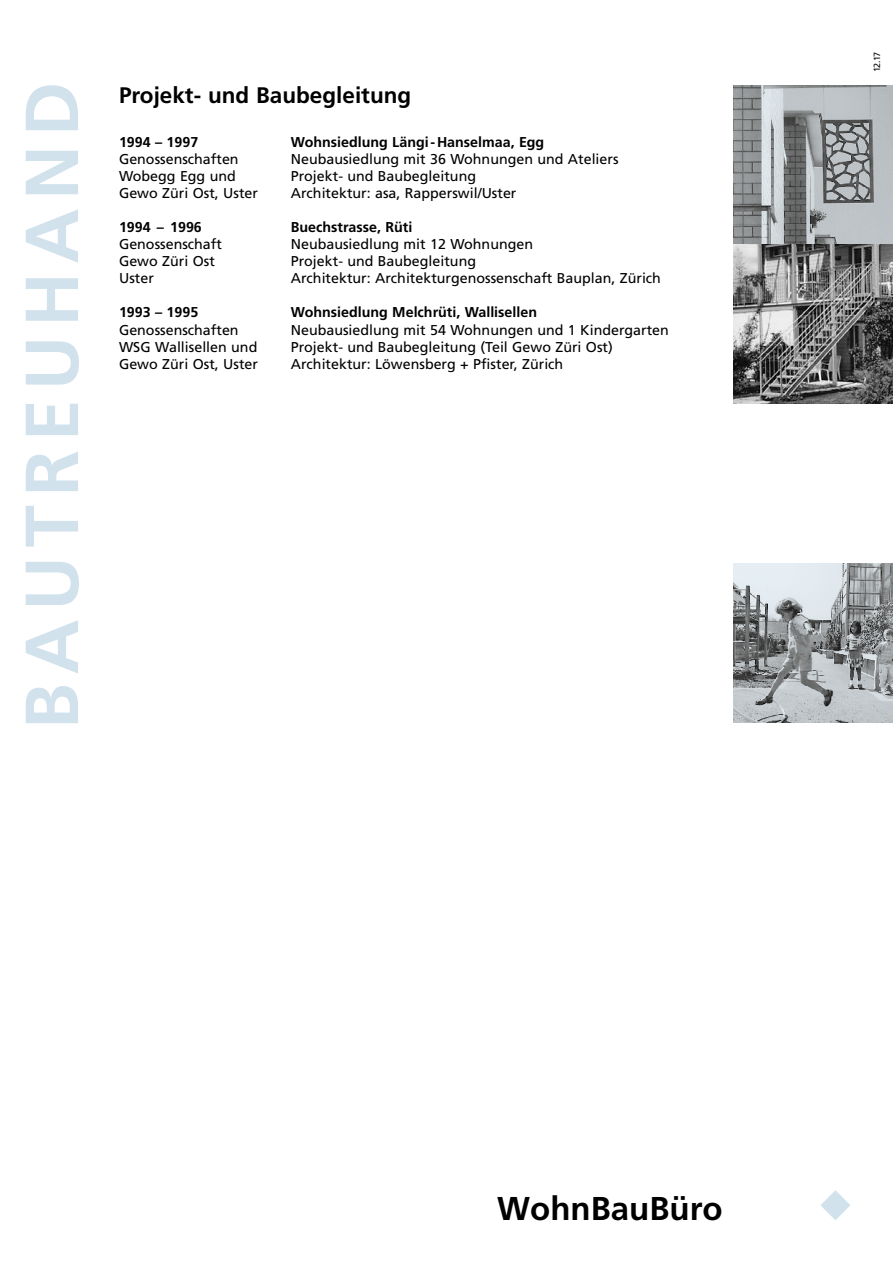
<style>
.page{position:relative;width:893px;height:1263px;background:#fff}
.page>*{position:absolute;margin:0;border:0;box-sizing:border-box;transform-origin:0 0}
.t1{font:700 75px "Frutiger";letter-spacing:.115em;color:#d1e2ed}
.t2{font:700 33px "Frutiger";color:#000}
.t3{font:700 22.5px "Frutiger";color:#000}
.t4{font:14.25px/17.1px "Frutiger";color:#000}
.t5{font:700 14.25px "Frutiger";color:#000}
.t6{font:9px "Frutiger";color:#000}
</style>
<div class="page">
<svg style="left:820px;top:1190px;width:30px;height:30px"></svg>
<img style="left:733px;top:85px;width:160px;height:159px">
<svg style="left:733px;top:244px;width:160px;height:160px;background:#747474"></svg>
<img style="left:733px;top:563px;width:160px;height:159px">
<h1 class="t1" style="left:8px;top:729px;width:649px;rotate:-90deg">BAUTREUHAND</h1>
<h3 class="t3" style="left:119px;top:82px;width:294px">Projekt- und Baubegleitung</h3>
<p class="t5" style="left:291px;top:134px;width:255px">Wohnsiedlung Längi-Hanselmaa, Egg</p>
<p class="t4" style="left:291px;top:150px;width:329px">Neubausiedlung mit 36 Wohnungen und Ateliers<br>Projekt- und Baubegleitung<br>Architektur: asa, Rapperswil/Uster</p>
<p class="t5" style="left:119px;top:134px;width:81px">1994 – 1997</p>
<p class="t4" style="left:119px;top:150px;width:140px">Genossenschaften<br>Wobegg Egg und<br>Gewo Züri Ost, Uster</p>
<p class="t5" style="left:291px;top:219px;width:123px">Buechstrasse, Rüti</p>
<p class="t4" style="left:291px;top:236px;width:372px">Neubausiedlung mit 12 Wohnungen<br>Projekt- und Baubegleitung<br>Architektur: Architekturgenossenschaft Bauplan, Zürich</p>
<p class="t5" style="left:119px;top:219px;width:84px">1994 – 1996</p>
<p class="t4" style="left:119px;top:236px;width:104px">Genossenschaft<br>Gewo Züri Ost<br>Uster</p>
<p class="t5" style="left:291px;top:304px;width:248px">Wohnsiedlung Melchrüti, Wallisellen</p>
<p class="t4" style="left:291px;top:321px;width:380px">Neubausiedlung mit 54 Wohnungen und 1 Kindergarten<br>Projekt- und Baubegleitung (Teil Gewo Züri Ost)<br>Architektur: Löwensberg + Pfister, Zürich</p>
<p class="t5" style="left:119px;top:304px;width:81px">1993 – 1995</p>
<p class="t4" style="left:119px;top:321px;width:140px">Genossenschaften<br>WSG Wallisellen und<br>Gewo Züri Ost, Uster</p>
<p class="t6" style="left:872px;top:72px;width:22px;rotate:-90deg">12.17</p>
<h2 class="t2" style="left:497px;top:1189px;width:227px">WohnBauBüro</h2>
</div>
